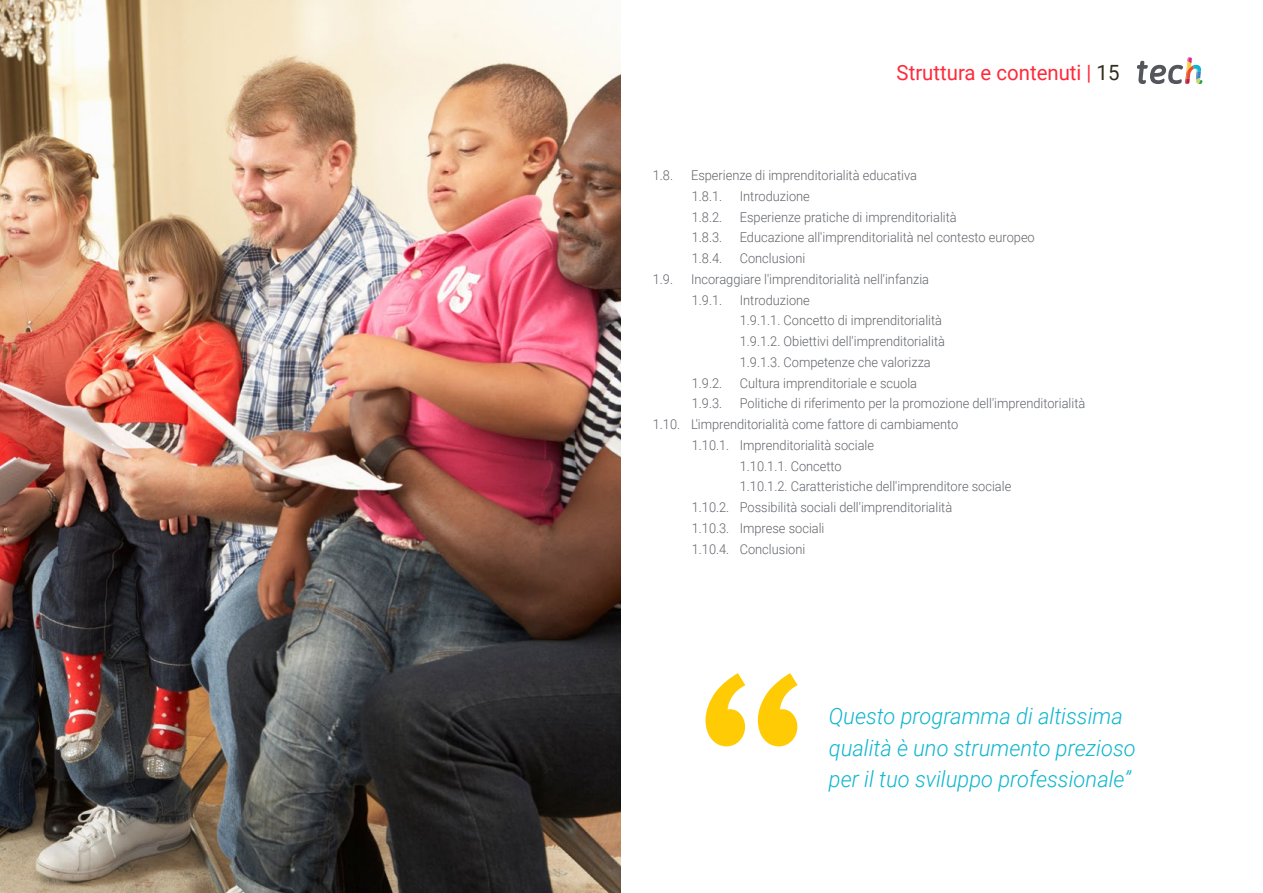
<style>
.page{position:relative;width:1263px;height:893px;background:#fff}
.page>*{position:absolute;margin:0;border:0;box-sizing:border-box;transform-origin:0 0}
.t1{font:italic 300 22.5px/31.5px "Roboto";color:#0fb6cf}
.t2{font:21px "Roboto";color:#ff293a}
.t3{font:300 13.5px/20.7px "Roboto";color:#61646a;scale:.95 1}
.s1{color:#312e20}
</style>
<div class="page">
<img style="left:0;top:0;width:621px;height:893px">
<svg style="left:705px;top:673px;width:93px;height:73px"></svg>
<svg style="left:1137px;top:57px;width:65px;height:27px"></svg>
<h2 class="t2" style="left:897px;top:57px;width:224px">Struttura e contenuti | <span class="s1">15</span></h2>
<p class="t3" style="left:653px;top:165px;width:23px">1.8.</p>
<p class="t3" style="left:691px;top:165px;width:239px">Esperienze di imprenditorialità educativa<br>1.8.1.</p>
<p class="t3" style="left:740px;top:185px;width:75px">Introduzione</p>
<p class="t3" style="left:692px;top:206px;width:34px">1.8.2.</p>
<p class="t3" style="left:740px;top:206px;width:230px">Esperienze pratiche di imprenditorialità</p>
<p class="t3" style="left:692px;top:227px;width:34px">1.8.3.</p>
<p class="t3" style="left:740px;top:227px;width:312px">Educazione all'imprenditorialità nel contesto europeo</p>
<p class="t3" style="left:692px;top:248px;width:34px">1.8.4.</p>
<p class="t3" style="left:740px;top:248px;width:70px">Conclusioni</p>
<p class="t3" style="left:653px;top:268px;width:23px">1.9.</p>
<p class="t3" style="left:691px;top:268px;width:252px">Incoraggiare l'imprenditorialità nell'infanzia<br>1.9.1.</p>
<p class="t3" style="left:740px;top:289px;width:218px">Introduzione<br>1.9.1.1. Concetto di imprenditorialità 1.9.1.2. Obiettivi dell'imprenditorialità 1.9.1.3. Competenze che valorizza</p>
<p class="t3" style="left:692px;top:372px;width:34px">1.9.2.</p>
<p class="t3" style="left:740px;top:372px;width:188px">Cultura imprenditoriale e scuola</p>
<p class="t3" style="left:692px;top:393px;width:34px">1.9.3.</p>
<p class="t3" style="left:740px;top:393px;width:365px">Politiche di riferimento per la promozione dell'imprenditorialità</p>
<p class="t3" style="left:653px;top:414px;width:323px">1.10. L'imprenditorialità come fattore di cambiamento</p>
<p class="t3" style="left:692px;top:434px;width:193px">1.10.1. Imprenditorialità sociale</p>
<p class="t3" style="left:740px;top:455px;width:109px">1.10.1.1. Concetto</p>
<p class="t3" style="left:740px;top:476px;width:287px">1.10.1.2. Caratteristiche dell'imprenditore sociale</p>
<p class="t3" style="left:692px;top:497px;width:276px">1.10.2. Possibilità sociali dell'imprenditorialità</p>
<p class="t3" style="left:692px;top:517px;width:141px">1.10.3. Imprese sociali</p>
<p class="t3" style="left:692px;top:538px;width:121px">1.10.4. Conclusioni</p>
<h1 class="t1" style="left:829px;top:699px;width:308px">Questo programma di altissima qualità è uno strumento prezioso per il tuo sviluppo professionale”</h1>
</div>
